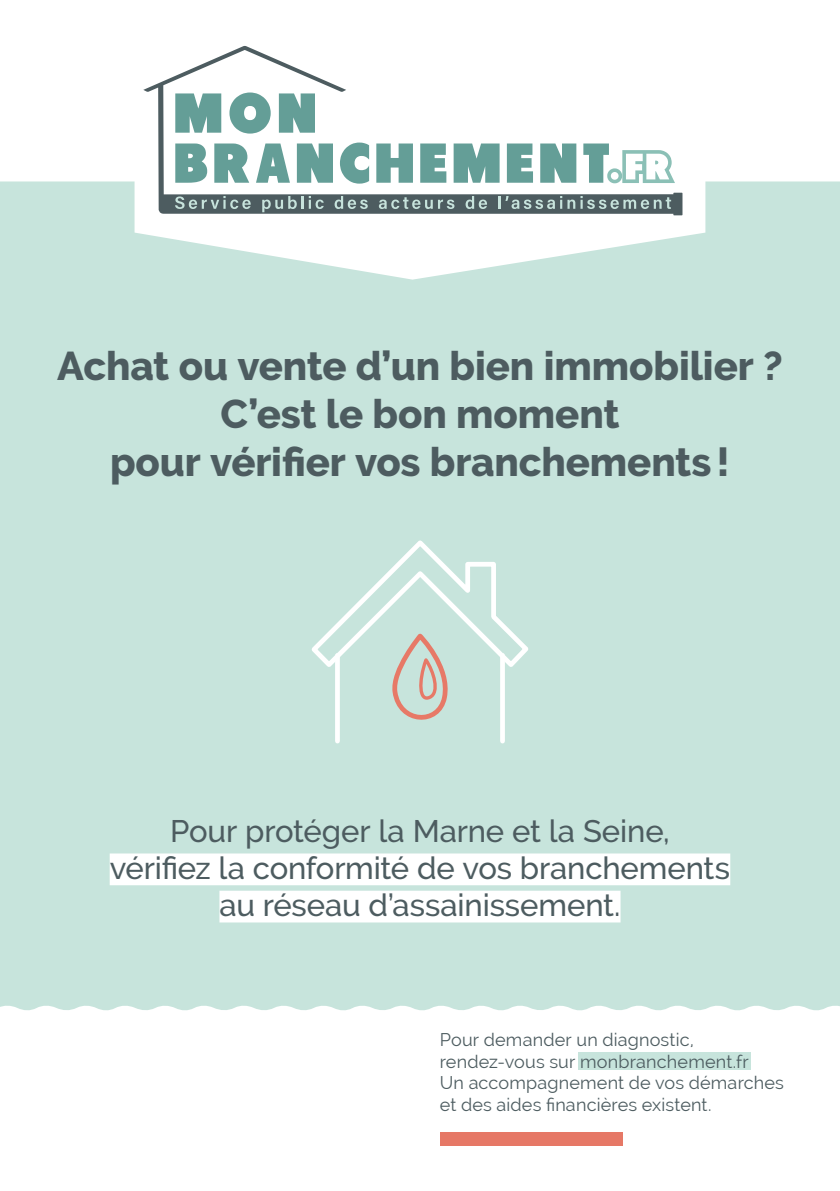
<style>
.page{position:relative;width:840px;height:1191px;background:#fff}
.page>*{position:absolute;margin:0;border:0;box-sizing:border-box;transform-origin:0 0}
.t1{font:800 40px/48px "Raleway";letter-spacing:-.005em;color:#4d5c60;text-align:center}
.t2{font:500 31px/37.2px "Raleway";letter-spacing:-.005em;color:#4d5c60;text-align:center}
.t3{font:18px/21.6px "Raleway";letter-spacing:.01em;color:#4d5c60}
</style>
<div class="page">
<div style="left:0;top:181px;width:839px;height:830px;background:#c7e4dc"></div>
<svg style="left:134px;top:181px;width:571px;height:99px"></svg>
<div style="left:110px;top:853px;width:619px;height:32px;background:#fff"></div>
<div style="left:219px;top:890px;width:401px;height:32px;background:#fff"></div>
<hr style="left:500px;top:655px;width:4px;height:86px;background:#fff">
<hr style="left:335px;top:655px;width:4px;height:86px;background:#fff">
<svg style="left:307px;top:536px;width:225px;height:189px;background:#cce3db"></svg>
<div style="left:578px;top:1053px;width:172px;height:17px;background:#c7e4dc"></div>
<div style="left:439px;top:1132px;width:183px;height:13px;background:#e67866"></div>
<svg style="left:143px;top:46px;width:539px;height:169px"></svg>
<svg style="left:175px;top:196px;width:75px;height:13px"></svg>
<svg style="left:262px;top:196px;width:61px;height:16px"></svg>
<svg style="left:334px;top:196px;width:33px;height:13px"></svg>
<svg style="left:378px;top:197px;width:76px;height:12px"></svg>
<svg style="left:465px;top:196px;width:22px;height:13px"></svg>
<svg style="left:498px;top:196px;width:172px;height:13px;background:#6f8283"></svg>
<svg style="left:175px;top:93px;width:46px;height:40px;background:#74a8a2"></svg>
<svg style="left:229px;top:92px;width:41px;height:42px"></svg>
<svg style="left:279px;top:93px;width:36px;height:40px"></svg>
<svg style="left:175px;top:143px;width:32px;height:40px"></svg>
<svg style="left:214px;top:143px;width:35px;height:40px"></svg>
<svg style="left:256px;top:143px;width:34px;height:40px"></svg>
<svg style="left:297px;top:143px;width:36px;height:40px"></svg>
<svg style="left:340px;top:143px;width:29px;height:41px"></svg>
<svg style="left:376px;top:143px;width:37px;height:40px"></svg>
<svg style="left:420px;top:143px;width:26px;height:40px"></svg>
<svg style="left:453px;top:143px;width:46px;height:40px;background:#75a8a2"></svg>
<svg style="left:506px;top:143px;width:26px;height:40px"></svg>
<svg style="left:540px;top:143px;width:36px;height:40px"></svg>
<svg style="left:583px;top:143px;width:91px;height:40px"></svg>
<h1 class="t1" style="left:57px;top:342px;width:726px">Achat ou vente d’un bien immobilier ?<br>C’est le bon moment<br>pour vérifier vos branchements !</h1>
<h2 class="t2" style="left:110px;top:812px;width:621px">Pour protéger la Marne et la Seine,<br>vérifiez la conformité de vos branchements au réseau d’assainissement.</h2>
<p class="t3" style="left:439px;top:1028px;width:345px">Pour demander un diagnostic, rendez-vous sur monbranchement.fr<br>Un accompagnement de vos démarches et des aides financières existent.</p>
</div>
